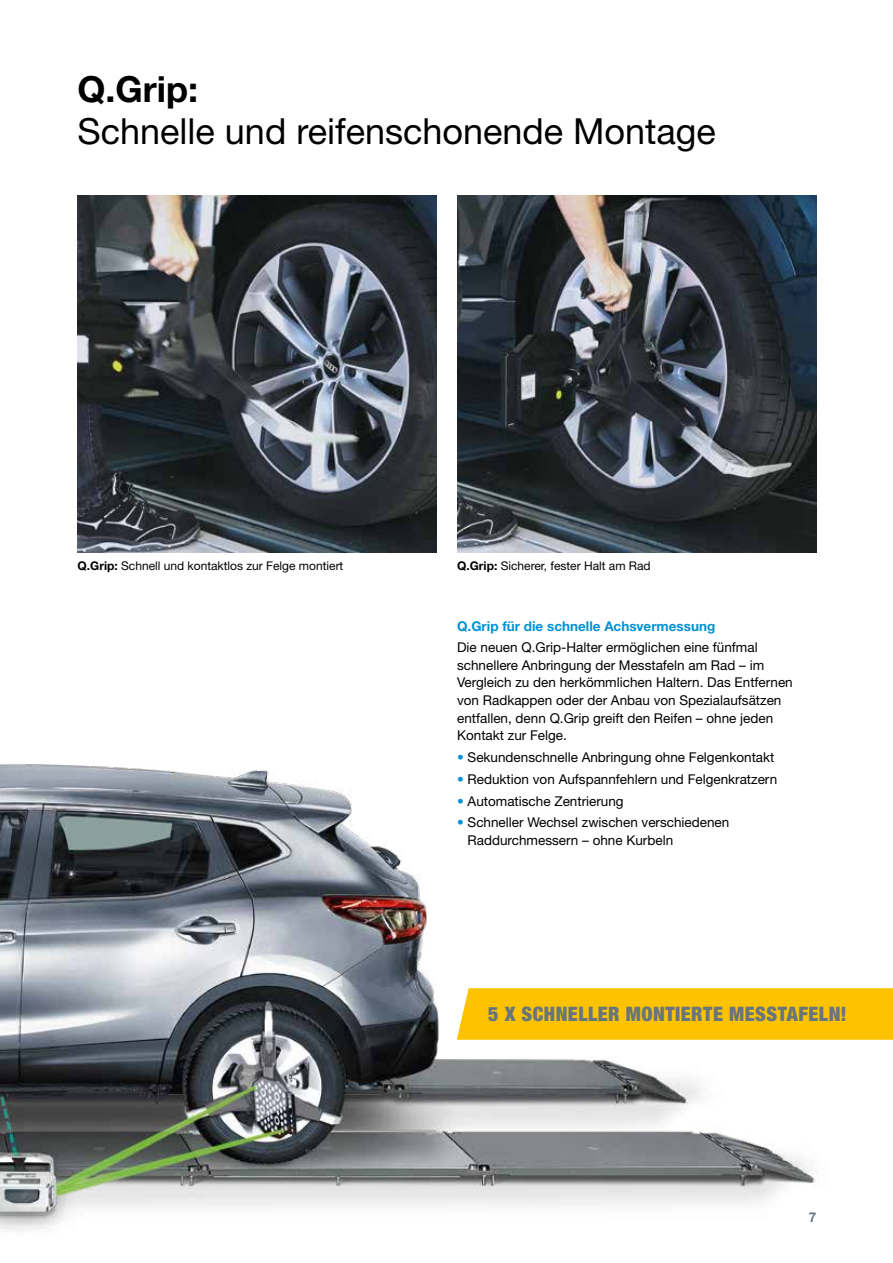
<style>
.page{position:relative;width:893px;height:1263px;background:#fff}
.page>*{position:absolute;margin:0;border:0;box-sizing:border-box;transform-origin:0 0}
.t1{font:36px "Helvetica Neue LT Pro";color:#000}
.t2{font:700 36px "Helvetica Neue LT Pro";color:#000}
.t3{font:900 condensed 19.95px "Helvetica Neue LT Pro";letter-spacing:.025em;color:#68757d}
.t4{font:13.5px/17.5px "Helvetica Neue LT Pro";color:#000}
.t5{font:700 13.5px "Helvetica Neue LT Pro";color:#0092d4}
.t6{font:700 13.5px "Helvetica Neue LT Pro";color:#68757d}
.t7{font:12px "Helvetica Neue LT Pro";color:#000}
.s1{font-weight:700}
.s2{color:#0092d4}
</style>
<div class="page">
<img style="left:0;top:764px;width:819px;height:467px">
<div style="left:457px;top:988px;width:436px;height:52px;background:#fdc300"></div>
<img style="left:78px;top:196px;width:359px;height:357px">
<img style="left:457px;top:196px;width:359px;height:357px">
<h1 class="t2" style="left:78px;top:67px;width:122px">Q.Grip:</h1>
<h1 class="t1" style="left:78px;top:109px;width:640px">Schnelle und reifenschonende Montage</h1>
<p class="t7" style="left:78px;top:558px;width:267px"><span class="s1">Q.Grip:</span> Schnell und kontaktlos zur Felge montiert</p>
<p class="t7" style="left:457px;top:558px;width:195px"><span class="s1">Q.Grip:</span> Sicherer, fester Halt am Rad</p>
<p class="t5" style="left:457px;top:617px;width:260px">Q.Grip für die schnelle Achsvermessung</p>
<p class="t4" style="left:457px;top:638px;width:337px">Die neuen Q.Grip-Halter ermöglichen eine fünfmal schnellere Anbringung der Messtafeln am Rad – im Vergleich zu den herkömmlichen Haltern. Das Entfernen von Radkappen oder der Anbau von Spezialaufsätzen entfallen, denn Q.Grip greift den Reifen – ohne jeden Kontakt zur Felge.</p>
<p class="t4" style="left:457px;top:748px;width:319px"><span class="s2">•</span> Sekundenschnelle Anbringung ohne Felgenkontakt</p>
<p class="t4" style="left:457px;top:770px;width:322px"><span class="s2">•</span> Reduktion von Aufspannfehlern und Felgenkratzern</p>
<p class="t4" style="left:457px;top:792px;width:168px"><span class="s2">•</span> Automatische Zentrierung</p>
<p class="t4" style="left:468px;top:813px;width:263px;text-indent:-11px"><span class="s2">•</span> Schneller Wechsel zwischen verschiedenen<br>Raddurchmessern – ohne Kurbeln</p>
<h2 class="t3" style="left:488px;top:1002px;width:360px">5 X SCHNELLER MONTIERTE MESSTAFELN!</h2>
<p class="t6" style="left:809px;top:1208px;width:9px">7</p>
</div>
